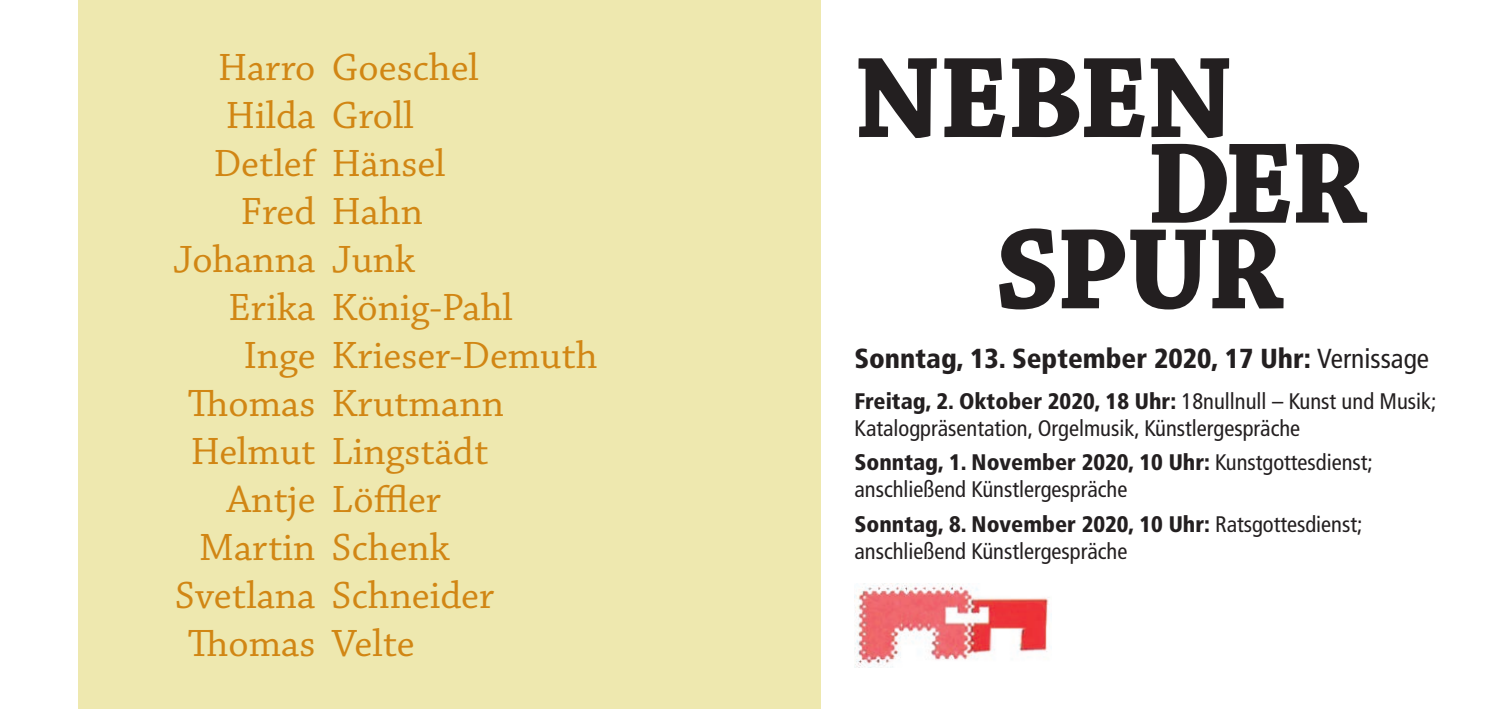
<style>
.page{position:relative;width:1489px;height:709px;background:#fff}
.page>*{position:absolute;margin:0;border:0;box-sizing:border-box;transform-origin:0 0}
.t1{font:700 121px "Chaparral Pro";letter-spacing:-.02em;color:#231f20}
.t2{font:40px "Chaparral Pro";color:#d18614}
.t3{font:900 condensed 27.5px "Frutiger LT Pro";color:#231f20}
.t4{font:condensed 22.5px/27px "Frutiger LT Pro";color:#231f20}
.s1{font-weight:400}
.s2{font-weight:900}
</style>
<div class="page">
<div style="left:79px;top:0;width:741px;height:709px;background:#eee8af"></div>
<img style="left:854px;top:583px;width:196px;height:84px">
<h2 class="t2" style="left:218px;top:45px;width:262px">Harro Goeschel</h2>
<h2 class="t2" style="left:226px;top:93px;width:189px">Hilda Groll</h2>
<h2 class="t2" style="left:214px;top:141px;width:233px">Detlef Hänsel</h2>
<h2 class="t2" style="left:241px;top:189px;width:184px">Fred Hahn</h2>
<h2 class="t2" style="left:173px;top:237px;width:243px">Johanna Junk</h2>
<h2 class="t2" style="left:229px;top:285px;width:285px">Erika König-Pahl</h2>
<h2 class="t2" style="left:244px;top:333px;width:355px">Inge Krieser-Demuth</h2>
<h2 class="t2" style="left:188px;top:381px;width:317px">Thomas Krutmann</h2>
<h2 class="t2" style="left:191px;top:429px;width:299px">Helmut Lingstädt</h2>
<h2 class="t2" style="left:227px;top:477px;width:216px">Antje Löffler</h2>
<h2 class="t2" style="left:199px;top:525px;width:252px">Martin Schenk</h2>
<h2 class="t2" style="left:175px;top:573px;width:320px">Svetlana Schneider</h2>
<h2 class="t2" style="left:188px;top:621px;width:228px">Thomas Velte</h2>
<h1 class="t1" style="left:854px;top:27px;width:380px">NEBEN</h1>
<h1 class="t1" style="left:1145px;top:113px;width:222px">DER</h1>
<h1 class="t1" style="left:995px;top:199px;width:289px">SPUR</h1>
<p class="t3" style="left:854px;top:342px;width:576px">Sonntag, 13. September 2020, 17 Uhr: <span class="s1">Vernissage</span></p>
<p class="t4" style="left:854px;top:388px;width:583px"><span class="s2">Freitag, 2. Oktober 2020, 18 Uhr:</span> 18nullnull – Kunst und Musik;<br>Katalogpräsentation, Orgelmusik, Künstlergespräche</p>
<p class="t4" style="left:854px;top:449px;width:520px"><span class="s2">Sonntag, 1. November 2020, 10 Uhr:</span> Kunstgottesdienst; anschließend Künstlergespräche</p>
<p class="t4" style="left:854px;top:510px;width:509px"><span class="s2">Sonntag, 8. November 2020, 10 Uhr:</span> Ratsgottesdienst; anschließend Künstlergespräche</p>
</div>
